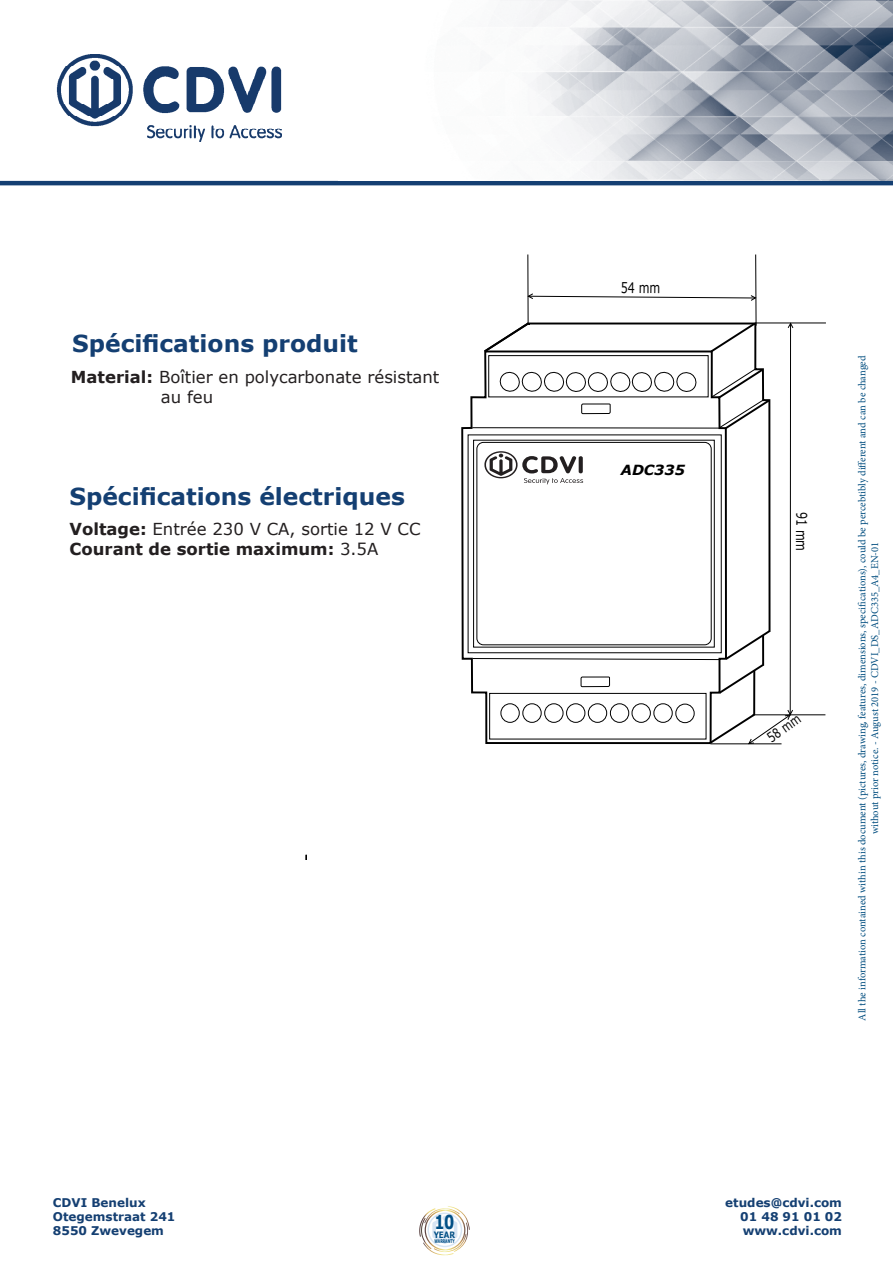
<style>
.page{position:relative;width:893px;height:1263px;background:#fff}
.page>*{position:absolute;margin:0;border:0;box-sizing:border-box;transform-origin:0 0}
.t1{font:700 23.4px "Verdana";color:#143f72}
.t2{font:700 19.2px "Verdana";color:#014f85;scale:.75 1}
.t3{font:16.5px "Verdana";color:#231f20}
.t4{font:700 16.5px "Verdana";color:#231f20}
.t5{font:14.55px "Verdana";color:#000;scale:.76 1}
.t6{font:italic 700 13.95px "Verdana";color:#000}
.t7{font:13.5px "Verdana";color:#000;scale:.77 1}
.t8{font:700 12px/14.4px "Verdana";color:#143f72;text-align:justify}
.t9{font:10.5px/12.6px "Minion Pro";color:#014d7f;text-align:center}
.t10{font:700 8.85px "Verdana";color:#014f85;scale:.82 1}
.t11{font:700 5.1px "Verdana";color:#014f85;scale:.62 1}
.s1{font-weight:700}
.s2{font-weight:400}
</style>
<div class="page">
<img style="left:56px;top:54px;width:226px;height:88px">
<svg style="left:419px;top:1206px;width:51px;height:49px"></svg>
<hr style="left:0;top:181px;width:893px;height:4px;background:#143f72">
<svg style="left:461px;top:396px;width:10px;height:269px"></svg>
<svg style="left:305px;top:854px;width:2px;height:6px"></svg>
<svg style="left:471px;top:254px;width:355px;height:491px"></svg>
<img style="left:501px;top:0;width:392px;height:181px">
<p class="t1" style="left:72px;top:327px;width:287px">Spécifications produit</p>
<p class="t3" style="left:71px;top:365px;width:370px"><span class="s1">Material:</span> Boîtier en polycarbonate résistant</p>
<p class="t3" style="left:161px;top:385px;width:54px">au feu</p>
<p class="t1" style="left:69px;top:479px;width:337px">Spécifications électriques</p>
<p class="t3" style="left:69px;top:518px;width:353px"><span class="s1">Voltage:</span> Entrée 230 V CA, sortie 12 V CC</p>
<p class="t4" style="left:69px;top:537px;width:310px">Courant de sortie maximum: <span class="s2">3.5A</span></p>
<p class="t8" style="left:53px;top:1195px;width:94px">CDVI Benelux</p>
<p class="t8" style="left:53px;top:1209px;width:124px">Otegemstraat 241</p>
<p class="t8" style="left:53px;top:1224px;width:113px">8550 Zwevegem</p>
<p class="t2" style="left:434px;top:1210px;width:28px">10</p>
<p class="t11" style="left:434px;top:1238px;width:34px">WARRANTY</p>
<p class="t10" style="left:434px;top:1228px;width:28px">YEAR</p>
<p class="t5" style="left:621px;top:278px;width:53px;rotate:1deg">54 mm</p>
<p class="t6" style="left:621px;top:461px;width:66px">ADC335</p>
<p class="t5" style="left:811px;top:512px;width:53px;rotate:90deg">91 mm</p>
<p class="t7" style="left:764px;top:732px;width:50px;rotate:-35deg">58 mm</p>
<p class="t9" style="left:856px;top:1020px;width:667px;rotate:-90deg">All the information contained within this document (pictures, drawing, features, dimensions, specifications), could be percebtibly different and can be changed without prior notice. - August 2019 - CDVI_DS_ADC335_A4_EN-01</p>
<p class="t8" style="left:740px;top:1195px;width:103px;text-indent:-15px">etudes@cdvi.com 01 48 91 01 02 www.cdvi.com</p>
</div>
